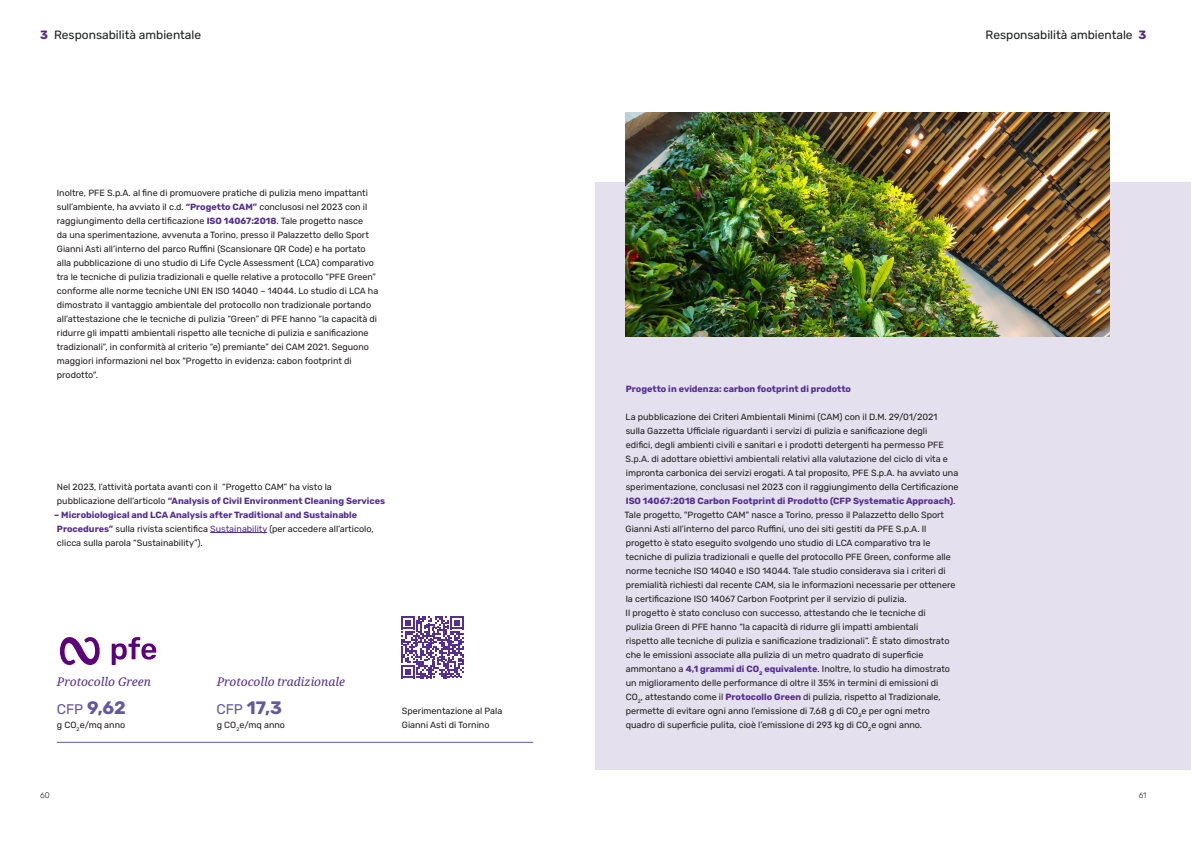
<style>
.page{position:relative;width:1191px;height:842px;background:#fff}
.page>*{position:absolute;margin:0;border:0;box-sizing:border-box;transform-origin:0 0}
.t1{font:700 18px "Rubik";color:#6556a4}
.t2{font:12px "Rubik Regular 2";color:#1d1e1f}
.t3{font:italic 12px "Noto Serif";color:#542e90}
.t4{font:9px/14px "Rubik Regular 2";color:#231f20}
.t5{font:9px/14px "Rubik";color:#231f20}
.t6{font:700 9px/14px "Rubik";color:#542e90}
.t7{font:300 8px "Rubik";color:#231f20}
.s1{font-family:"Rubik";font-weight:700;color:#542683}
.s2{font-weight:700;color:#542e90}
.s3{font-family:"Rubik Regular 2"}
.s4{font-weight:400;color:#231f20}
.s5{font-family:"Rubik Regular 2";font-weight:400}
.s6{font-family:"Rubik Regular 2";font-weight:400;color:#231f20}
.s7{font-family:"Rubik Regular 2";font-weight:400;font-size:14px}
.s8{font-family:"Rubik"}
.s9{font-family:"Rubik";font-weight:700;color:#542e90}
</style>
<div class="page">
<div style="left:595px;top:182px;width:596px;height:588px;background:#e5e0ee"></div>
<img style="left:625px;top:112px;width:484px;height:224px">
<hr style="left:210px;top:532px;width:57px;height:1px;background:#542e90">
<hr style="left:57px;top:742px;width:476px;height:1px;background:#6556a4">
<svg style="left:60px;top:637px;width:40px;height:28px"></svg>
<svg style="left:112px;top:637px;width:44px;height:28px"></svg>
<svg style="left:401px;top:616px;width:62px;height:62px"></svg>
<h2 class="t2" style="left:40px;top:28px;width:162px"><span class="s1">3</span> Responsabilità ambientale</h2>
<h2 class="t2" style="left:985px;top:28px;width:162px">Responsabilità ambientale <span class="s1">3</span></h2>
<p class="t5" style="left:57px;top:186px;width:323px">Inoltre, PFE S.p.A. al fine di promuovere pratiche di pulizia meno impattanti sull’ambiente, ha avviato il c.d. <span class="s2">“Progetto CAM”</span> <span class="s3">conclusosi nel 2023 con il </span>raggiungimento della certificazione <span class="s2">ISO 14067:2018</span><span class="s3">. Tale progetto nasce<br>da una sperimentazione, avvenuta a Torino, presso il Palazzetto dello Sport </span>Gianni Asti all’interno del parco Ruffini (Scansionare QR Code) e ha portato alla pubblicazione di uno studio di Life Cycle Assessment (LCA) comparativo <span class="s3">tra le tecniche di pulizia tradizionali e quelle relative a protocollo “PFE Green” </span>conforme alle norme tecniche UNI EN ISO 14040 – 14044. Lo studio di LCA ha <span class="s3">dimostrato il vantaggio ambientale del protocollo non tradizionale portando </span>all’attestazione che le tecniche di pulizia “Green” di PFE hanno “la capacità di ridurre gli impatti ambientali rispetto alle tecniche di pulizia e sanificazione <span class="s3">tradizionali”, in conformità al criterio “e) premiante” dei CAM 2021. Seguono maggiori informazioni nel box "Progetto in evidenza: cabon footprint di prodotto".</span></p>
<p class="t5" style="left:57px;top:480px;width:330px">Nel 2023, l’attività portata avanti con il “Progetto CAM” ha visto la pubblicazione dell’articolo <span class="s2">“Analysis of Civil Environment Cleaning Services</span></p>
<p class="t6" style="left:57px;top:508px;width:318px;text-indent:-3px">– Microbiological and LCA Analysis after Traditional and Sustainable<br>Procedures” <span class="s4">sulla rivista scientifica</span> <span class="s5">Sustainability</span> <span class="s4">(per accedere all’articolo, </span><span class="s6">clicca sulla parola “Sustainability”).</span></p>
<p class="t3" style="left:57px;top:673px;width:96px">Protocollo Green</p>
<p class="t1" style="left:57px;top:698px;width:71px"><span class="s7">CFP</span> 9,62</p>
<p class="t5" style="left:57px;top:718px;width:70px"><span class="s3">g CO</span><sub>2</sub>e/mq anno</p>
<p class="t3" style="left:217px;top:673px;width:130px">Protocollo tradizionale</p>
<p class="t1" style="left:216px;top:698px;width:67px"><span class="s7">CFP</span> 17,3</p>
<p class="t5" style="left:217px;top:718px;width:70px"><span class="s3">g CO</span><sub>2</sub>e/mq anno</p>
<p class="t4" style="left:402px;top:704px;width:102px">Sperimentazione al Pala<br>Gianni Asti di Tornino</p>
<p class="t6" style="left:626px;top:382px;width:227px">Progetto in evidenza: carbon footprint di prodotto</p>
<p class="t4" style="left:624px;top:410px;width:335px"><span class="s8">La pubblicazione dei Criteri Ambientali Minimi (CAM) con il D.M. 29/01/2021<br>sulla Gazzetta Ufficiale riguardanti i servizi di pulizia e sanificazione degli<br>edifici, degli ambienti civili e sanitari e i prodotti detergenti ha permesso PFE </span>S.p.A. di adottare obiettivi ambientali relativi alla valutazione del ciclo di vita e impronta carbonica dei servizi erogati. A tal proposito, PFE S.p.A. ha avviato una <span class="s8">sperimentazione, conclusasi nel 2023 con il raggiungimento della Certificazione </span><span class="s9">ISO 14067:2018 Carbon Footprint di Prodotto (CFP Systematic Approach)</span>.<br>Tale progetto, "Progetto CAM" nasce a Torino, presso il Palazzetto dello Sport <span class="s8">Gianni Asti all’interno del parco Ruffini, uno dei siti gestiti da PFE S.p.A. Il </span>progetto è stato eseguito svolgendo uno studio di LCA comparativo tra le tecniche di pulizia tradizionali e quelle del protocollo PFE Green, conforme alle norme tecniche ISO 14040 e ISO 14044. Tale studio considerava sia i criteri di premialità richiesti dal recente CAM, sia le informazioni necessarie per ottenere <span class="s8">la certificazione ISO 14067 Carbon Footprint per il servizio di pulizia.<br></span>Il progetto è stato concluso con successo, attestando che le tecniche di<br>pulizia Green di PFE hanno “la capacità di ridurre gli impatti ambientali<br><span class="s8">rispetto alle tecniche di pulizia e sanificazione tradizionali”. È stato dimostrato che le emissioni associate alla pulizia di un metro quadrato di superficie </span>ammontano a <span class="s9">4,1 grammi di CO</span><sub>2</sub> <span class="s9">equivalente</span>. Inoltre, lo studio ha dimostrato un miglioramento delle performance di oltre il 35% in termini di emissioni di<br>CO<sub>2</sub>, attestando come il <span class="s9">Protocollo Green</span> di pulizia, rispetto al Tradizionale, <span class="s8">permette di evitare ogni anno l’emissione di 7,68 g di CO</span><sub>2</sub>e per ogni metro <span class="s8">quadro di superficie pulita, cioè l’emissione di 293 kg di CO</span><sub>2</sub>e ogni anno.</p>
<p class="t7" style="left:40px;top:791px;width:11px">60</p>
<p class="t7" style="left:1138px;top:791px;width:9px">61</p>
</div>
